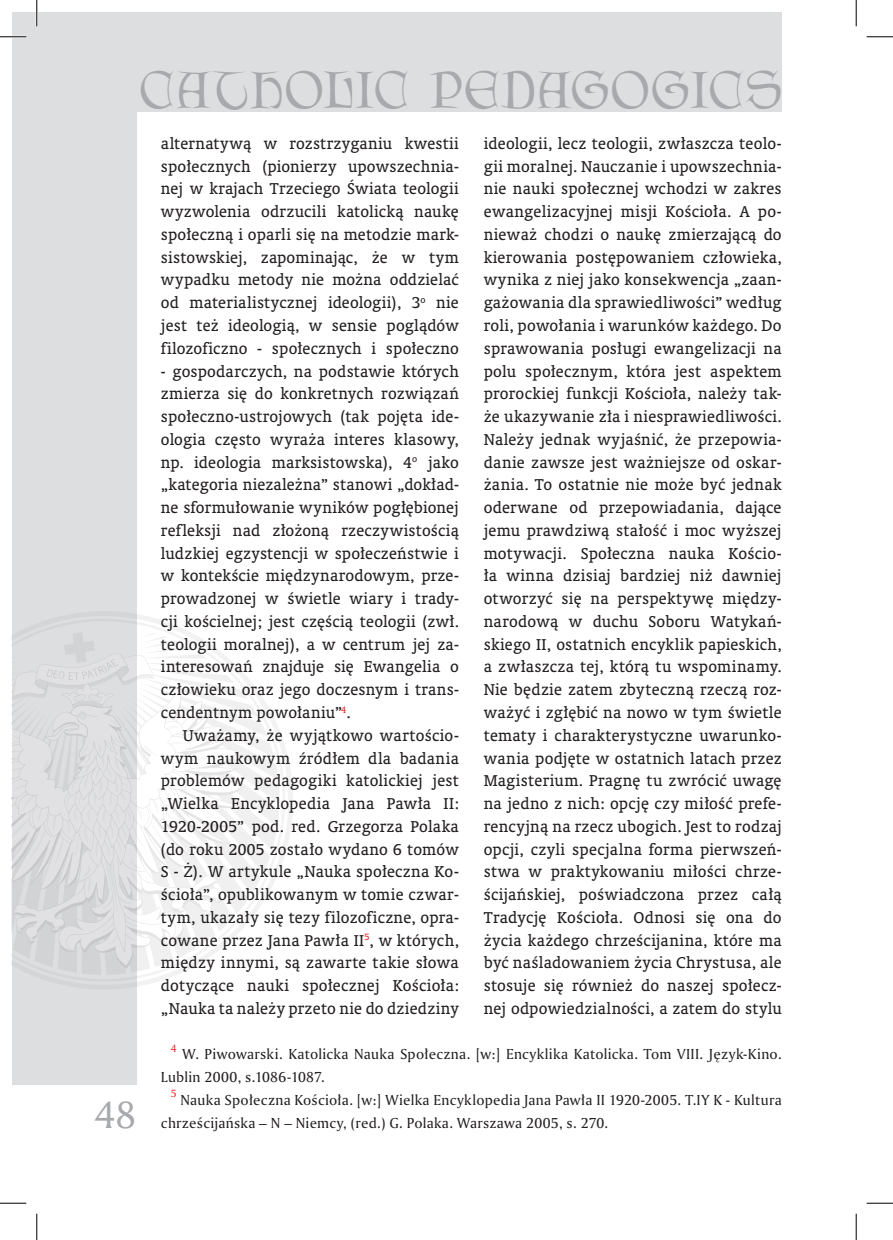
<style>
.page{position:relative;width:893px;height:1240px;background:#fff}
.page>*{position:absolute;margin:0;border:0;box-sizing:border-box;transform-origin:0 0}
.t1{font:46.55px "Lettergical PL";letter-spacing:.045em;color:#a8a9ad}
.t2{font:36.75px "Amerigo PL";color:#a8a9ad}
.art-TEKST{font:15.75px/22.8px "Oranda PL";letter-spacing:.01em;color:#231f20;text-align:justify}
.art-przypis{font:14px/22.8px "Amerigo PL";letter-spacing:.02em;color:#231f20}
.art-przypis-2{font:10.15px "Amerigo PL";color:#ee1d23}
</style>
<div class="page">
<div style="left:12px;top:12px;width:124px;height:1071px;background:#dddee0"></div>
<div style="left:12px;top:12px;width:769px;height:99px;background:#dddee0"></div>
<svg style="left:136px;top:609px;width:157px;height:382px"></svg>
<svg style="left:12px;top:632px;width:267px;height:342px"></svg>
<hr style="left:0;top:36px;width:26px;height:2px;background:#fff">
<hr style="left:36px;top:0;width:2px;height:26px;background:#fff">
<svg style="left:0;top:36px;width:26px;height:1px"></svg>
<svg style="left:866px;top:36px;width:26px;height:1px"></svg>
<svg style="left:0;top:1202px;width:26px;height:1px"></svg>
<svg style="left:866px;top:1202px;width:26px;height:1px"></svg>
<svg style="left:36px;top:0;width:1px;height:26px"></svg>
<svg style="left:36px;top:1213px;width:1px;height:26px"></svg>
<svg style="left:855px;top:0;width:1px;height:26px"></svg>
<svg style="left:855px;top:1213px;width:1px;height:26px"></svg>
<h1 class="t1" style="left:140px;top:61px;width:643px">CATHOLIC PEDAGOGICS</h1>
<h2 class="t2" style="left:94px;top:1089px;width:43px">48</h2>
<p class="art-TEKST" style="left:161px;top:132px;width:299px">alternatywą w rozstrzyganiu kwestii społecznych (pionierzy upowszechnia&shy;nej w krajach Trzeciego Świata teologii wyzwolenia odrzucili katolicką naukę społeczną i oparli się na metodzie mark&shy;sistowskiej, zapominając, że w tym wypadku metody nie można oddzielać od materialistycznej ideologii), 3<sup>o</sup> nie jest też ideologią, w sensie poglądów filozoficzno - społecznych i społeczno</p>
<p class="art-TEKST" style="left:161px;top:359px;width:299px">- gospodarczych, na podstawie których zmierza się do konkretnych rozwiązań społeczno-ustrojowych (tak pojęta ide&shy;ologia często wyraża interes klasowy, np. ideologia marksistowska), 4<sup>o</sup> jako „kategoria niezależna” stanowi „dokład&shy;ne sformułowanie wyników pogłębionej refleksji nad złożoną rzeczywistością ludzkiej egzystencji w społeczeństwie i w kontekście międzynarodowym, prze&shy;prowadzonej w świetle wiary i trady&shy;cji kościelnej; jest częścią teologii (zwł. teologii moralnej), a w centrum jej za&shy;interesowań znajduje się Ewangelia o człowieku oraz jego doczesnym i trans&shy;cendentnym powołaniu”<sup>4</sup>.</p>
<p class="art-TEKST" style="left:161px;top:723px;width:299px;text-indent:22px">Uważamy, że wyjątkowo wartościo&shy;wym naukowym źródłem dla badania problemów pedagogiki katolickiej jest „Wielka Encyklopedia Jana Pawła II:<br>1920-2005” pod. red. Grzegorza Polaka (do roku 2005 zostało wydano 6 tomów S - Ż). W artykule „Nauka społeczna Ko&shy;ścioła”, opublikowanym w tomie czwar&shy;tym, ukazały się tezy filozoficzne, opra&shy;cowane przez Jana Pawła II<sup>5</sup>, w których, między innymi, są zawarte takie słowa dotyczące nauki społecznej Kościoła: „Nauka ta należy przeto nie do dziedziny</p>
<p class="art-TEKST" style="left:483px;top:132px;width:299px">ideologii, lecz teologii, zwłaszcza teolo&shy;gii moralnej. Nauczanie i upowszechnia&shy;nie nauki społecznej wchodzi w zakres ewangelizacyjnej misji Kościoła. A po&shy;nieważ chodzi o naukę zmierzającą do kierowania postępowaniem człowieka, wynika z niej jako konsekwencja „zaan&shy;gażowania dla sprawiedliwości” według roli, powołania i warunków każdego. Do sprawowania posługi ewangelizacji na polu społecznym, która jest aspektem prorockiej funkcji Kościoła, należy tak&shy;że ukazywanie zła i niesprawiedliwości.<br>Należy jednak wyjaśnić, że przepowia&shy;danie zawsze jest ważniejsze od oskar&shy;żania. To ostatnie nie może być jednak oderwane od przepowiadania, dające jemu prawdziwą stałość i moc wyższej motywacji. Społeczna nauka Kościo&shy;ła winna dzisiaj bardziej niż dawniej otworzyć się na perspektywę między&shy;narodową w duchu Soboru Watykań&shy;skiego II, ostatnich encyklik papieskich, a zwłaszcza tej, którą tu wspominamy.<br>Nie będzie zatem zbyteczną rzeczą roz&shy;ważyć i zgłębić na nowo w tym świetle tematy i charakterystyczne uwarunko&shy;wania podjęte w ostatnich latach przez Magisterium. Pragnę tu zwrócić uwagę na jedno z nich: opcję czy miłość prefe&shy;rencyjną na rzecz ubogich. Jest to rodzaj opcji, czyli specjalna forma pierwszeń&shy;stwa w praktykowaniu miłości chrze&shy;ścijańskiej, poświadczona przez całą Tradycję Kościoła. Odnosi się ona do życia każdego chrześcijanina, które ma być naśladowaniem życia Chrystusa, ale stosuje się również do naszej społecz&shy;nej odpowiedzialności, a zatem do stylu</p>
<p class="art-przypis-2" style="left:171px;top:1041px;width:7px">4</p>
<p class="art-przypis" style="left:161px;top:1042px;width:622px;text-indent:21px">W. Piwowarski. Katolicka Nauka Społeczna. [w:] Encyklika Katolicka. Tom VIII. Język-Kino.<br>Lublin 2000, s.1086-1087.</p>
<p class="art-przypis-2" style="left:171px;top:1086px;width:7px">5</p>
<p class="art-przypis" style="left:161px;top:1088px;width:622px;text-indent:20px">Nauka Społeczna Kościoła. [w:] Wielka Encyklopedia Jana Pawła II 1920-2005. T.IY K - Kultura chrześcijańska – N – Niemcy, (red.) G. Polaka. Warszawa 2005, s. 270.</p>
</div>
